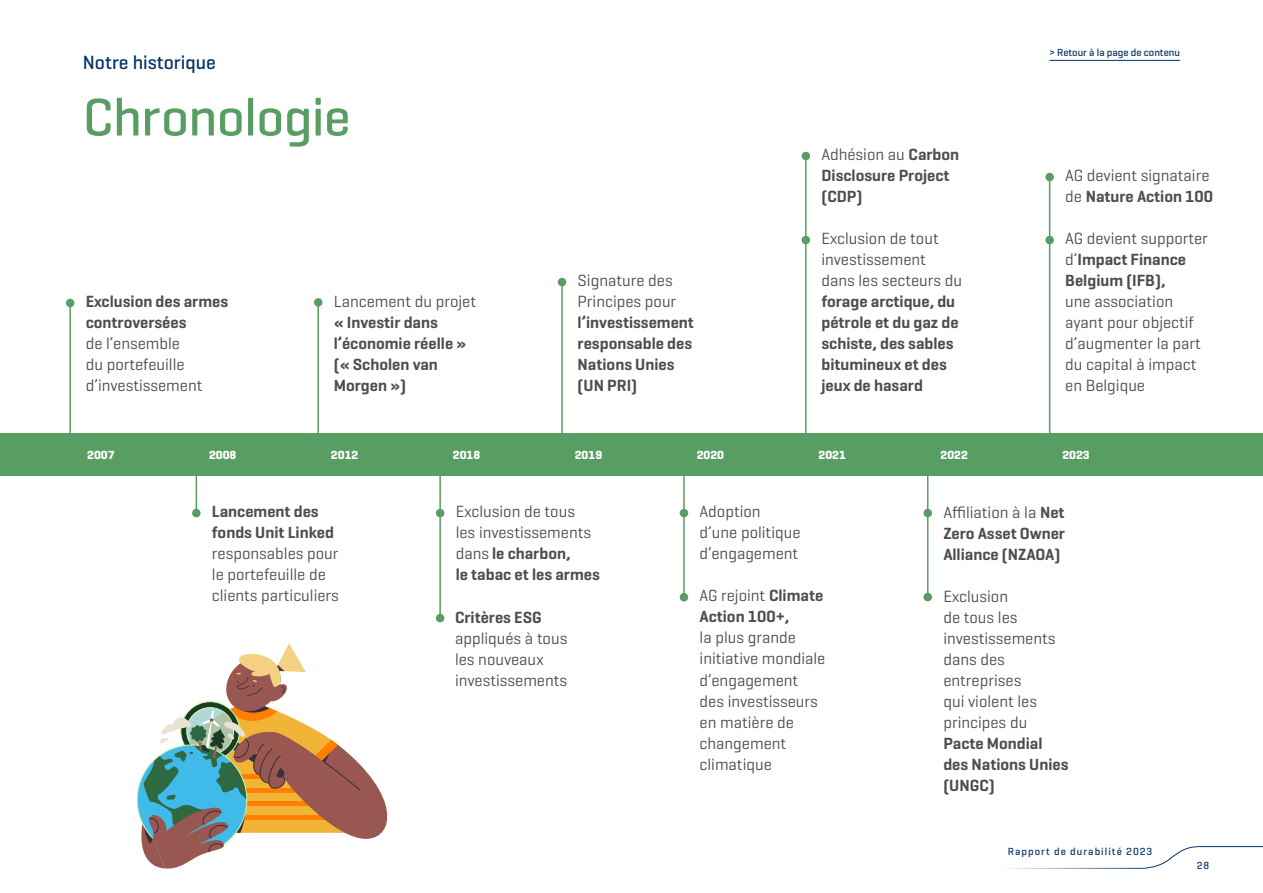
<style>
.page{position:relative;width:1263px;height:893px;background:#fff}
.page>*{position:absolute;margin:0;border:0;box-sizing:border-box;transform-origin:0 0}
.t1{font:500 54px "Geogrotesque";letter-spacing:-.01em;color:#589d62}
.t2{font:500 19.5px "Geogrotesque";color:#036}
.t3{font:16.5px/21px "Geogrotesque";color:#4d4d4f}
.t4{font:600 16.5px/21px "Geogrotesque";color:#4d4d4f}
.t5{font:700 12px "Geogrotesque";color:#fff}
.t6{font:500 10.5px "Geogrotesque";letter-spacing:.1em;color:#036}
.t7{font:500 10.5px "Geogrotesque";color:#036}
.s1{font-weight:400}
.s2{font-weight:600}
</style>
<div class="page">
<hr style="left:69px;top:303px;width:2px;height:136px;background:#589d62">
<div style="left:66px;top:299px;width:8px;height:8px;background:#589d62;border-radius:50%"></div>
<hr style="left:317px;top:302px;width:2px;height:131px;background:#589d62">
<div style="left:314px;top:298px;width:8px;height:9px;background:#589d62;border-radius:50%"></div>
<hr style="left:561px;top:281px;width:2px;height:153px;background:#589d62">
<div style="left:558px;top:278px;width:8px;height:8px;background:#589d62;border-radius:50%"></div>
<hr style="left:805px;top:159px;width:1px;height:275px;background:#589d62">
<div style="left:801px;top:152px;width:9px;height:8px;background:#589d62;border-radius:50%"></div>
<hr style="left:1049px;top:178px;width:1px;height:256px;background:#589d62">
<div style="left:1045px;top:173px;width:9px;height:8px;background:#589d62;border-radius:50%"></div>
<hr style="left:196px;top:462px;width:1px;height:52px;background:#589d62">
<div style="left:192px;top:509px;width:9px;height:8px;background:#589d62;border-radius:50%"></div>
<hr style="left:439px;top:462px;width:2px;height:156px;background:#589d62">
<div style="left:436px;top:509px;width:8px;height:8px;background:#589d62;border-radius:50%"></div>
<hr style="left:683px;top:462px;width:2px;height:135px;background:#589d62">
<div style="left:680px;top:509px;width:8px;height:8px;background:#589d62;border-radius:50%"></div>
<hr style="left:927px;top:462px;width:1px;height:135px;background:#589d62">
<div style="left:923px;top:509px;width:9px;height:8px;background:#589d62;border-radius:50%"></div>
<div style="left:83px;top:433px;width:122px;height:42px;background:#589d62"></div>
<div style="left:205px;top:433px;width:122px;height:42px;background:#589d62"></div>
<div style="left:327px;top:433px;width:122px;height:42px;background:#589d62"></div>
<div style="left:449px;top:433px;width:121px;height:42px;background:#589d62"></div>
<div style="left:570px;top:433px;width:122px;height:42px;background:#589d62"></div>
<div style="left:692px;top:433px;width:122px;height:42px;background:#589d62"></div>
<div style="left:814px;top:433px;width:122px;height:42px;background:#589d62"></div>
<div style="left:936px;top:433px;width:122px;height:42px;background:#589d62"></div>
<div style="left:1058px;top:433px;width:122px;height:42px;background:#589d62"></div>
<div style="left:0;top:433px;width:83px;height:42px;background:#589d62"></div>
<div style="left:1180px;top:433px;width:83px;height:42px;background:#589d62"></div>
<div style="left:436px;top:614px;width:8px;height:8px;background:#589d62;border-radius:50%"></div>
<div style="left:680px;top:593px;width:8px;height:8px;background:#589d62;border-radius:50%"></div>
<div style="left:923px;top:593px;width:9px;height:8px;background:#589d62;border-radius:50%"></div>
<div style="left:801px;top:236px;width:9px;height:8px;background:#589d62;border-radius:50%"></div>
<div style="left:1045px;top:236px;width:9px;height:8px;background:#589d62;border-radius:50%"></div>
<svg style="left:136px;top:643px;width:252px;height:226px"></svg>
<hr style="left:1049px;top:60px;width:131px;height:1px;background:#036">
<svg style="left:1006px;top:846px;width:257px;height:23px"></svg>
<p class="t2" style="left:83px;top:50px;width:134px">Notre historique</p>
<h1 class="t1" style="left:83px;top:83px;width:269px">Chronologie</h1>
<p class="t4" style="left:86px;top:291px;width:144px">Exclusion des armes controversées</p>
<p class="t3" style="left:86px;top:333px;width:118px">de l’ensemble<br>du portefeuille d’investissement</p>
<p class="t3" style="left:334px;top:291px;width:144px">Lancement du projet</p>
<p class="t4" style="left:334px;top:312px;width:134px">« Investir dans l’économie réelle » (« Scholen van<br>Morgen »)</p>
<p class="t3" style="left:578px;top:270px;width:100px">Signature des<br>Principes pour</p>
<p class="t4" style="left:578px;top:312px;width:118px">l’investissement responsable des<br>Nations Unies (UN PRI)</p>
<p class="t4" style="left:821px;top:144px;width:139px"><span class="s1">Adhésion au</span> Carbon<br>Disclosure Project (CDP)</p>
<p class="t3" style="left:821px;top:228px;width:142px">Exclusion de tout investissement dans les secteurs du</p>
<p class="t4" style="left:821px;top:291px;width:139px">forage arctique, du pétrole et du gaz de schiste, des sables bitumineux et des jeux de hasard</p>
<p class="t7" style="left:1049px;top:46px;width:132px">&gt; Retour à la page de contenu</p>
<p class="t3" style="left:1065px;top:165px;width:149px">AG devient signataire de <span class="s2">Nature Action 100</span></p>
<p class="t4" style="left:1065px;top:228px;width:144px"><span class="s1">AG devient supporter d’</span>Impact Finance<br>Belgium (IFB),</p>
<p class="t3" style="left:1065px;top:291px;width:137px">une association ayant pour objectif d’augmenter la part du capital à impact en Belgique</p>
<p class="t5" style="left:87px;top:447px;width:29px">2007</p>
<p class="t5" style="left:209px;top:447px;width:29px">2008</p>
<p class="t5" style="left:331px;top:447px;width:29px">2012</p>
<p class="t5" style="left:453px;top:447px;width:29px">2018</p>
<p class="t5" style="left:575px;top:447px;width:29px">2019</p>
<p class="t5" style="left:697px;top:447px;width:29px">2020</p>
<p class="t5" style="left:819px;top:447px;width:29px">2021</p>
<p class="t5" style="left:940px;top:447px;width:29px">2022</p>
<p class="t5" style="left:1062px;top:447px;width:29px">2023</p>
<p class="t4" style="left:212px;top:501px;width:123px">Lancement des fonds Unit Linked</p>
<p class="t3" style="left:212px;top:543px;width:128px">responsables pour le portefeuille de clients particuliers</p>
<p class="t3" style="left:456px;top:501px;width:146px">Exclusion de tous<br>les investissements dans <span class="s2">le charbon,<br>le tabac et les armes</span></p>
<p class="t3" style="left:699px;top:501px;width:102px">Adoption d’une politique d’engagement</p>
<p class="t4" style="left:699px;top:585px;width:125px"><span class="s1">AG rejoint</span> Climate<br>Action 100+,</p>
<p class="t3" style="left:699px;top:627px;width:127px">la plus grande initiative mondiale d’engagement des investisseurs en matière de changement climatique</p>
<p class="t4" style="left:455px;top:606px;width:88px">Critères ESG</p>
<p class="t3" style="left:455px;top:627px;width:114px">appliqués à tous les nouveaux investissements</p>
<p class="t4" style="left:943px;top:501px;width:123px;text-align:justify"><span class="s1">Affiliation à la</span> Net Zero Asset Owner Alliance (NZAOA)</p>
<p class="t3" style="left:943px;top:585px;width:114px">Exclusion<br>de tous les investissements dans des entreprises<br>qui violent les principes du</p>
<p class="t4" style="left:943px;top:732px;width:127px">Pacte Mondial des Nations Unies (UNGC)</p>
<p class="t6" style="left:1008px;top:845px;width:146px">Rapport de durabilité 2023</p>
<p class="t6" style="left:1197px;top:858px;width:14px">28</p>
</div>
